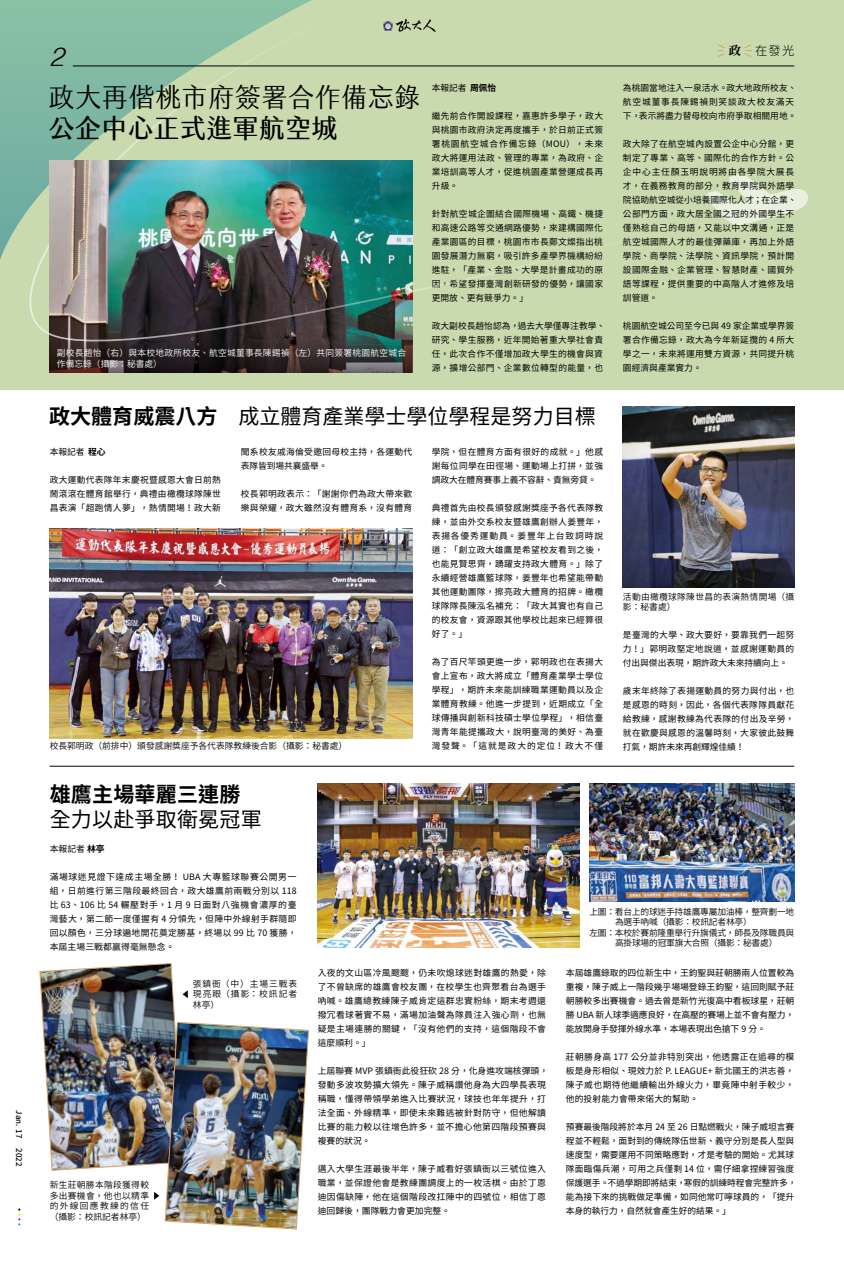
<style>
.page{position:relative;width:844px;height:1265px;background:#fff}
.page>*{position:absolute;margin:0;border:0;box-sizing:border-box;transform-origin:0 0}
.t1{font:26.25px "jf jinxuan fresh 2.2 Book";letter-spacing:.015em;color:#000}
.t2{font:26.25px "jf jinxuan fresh 2.2 Medium";color:#000}
.t3{font:italic 300 26.25px "Helvetica";color:#000}
.t4{font:21px "Source Han Sans TC";color:#000}
.t5{font:700 21px "Source Han Sans TC";letter-spacing:.01em;color:#000}
.t6{font:300 12.25px "Source Han Sans TC";color:#000}
.t7{font:8.75px/14px "Source Han Sans TC";letter-spacing:.035em;color:#000;text-align:justify}
.t8{font:8.75px/14px "Source Han Sans TC";letter-spacing:.005em;color:#000}
.t9{font:8.75px/10.5px "Source Han Sans TC";color:#000;text-align:justify}
.t10{font:8.75px/10.5px "Source Han Sans TC";letter-spacing:-.025em;color:#000}
.t11{font:8.75px/14px "Source Han Sans TC";color:#000}
.t12{font:8.75px/10.5px "Source Han Sans TC";letter-spacing:.025em;color:#fff}
.t13{font:8.75px/10.5px "Source Han Sans TC";letter-spacing:.035em;color:#000}
.t14{font:500 7.88px "Source Han Sans TC";letter-spacing:.025em;color:#000}
.s1{font-family:"Source Han Serif TC";font-weight:700}
.s2{font-weight:700}
</style>
<div class="page">
<div style="left:0;top:0;width:843px;height:390px;background:#c9dbae"></div>
<svg style="left:705px;top:173px;width:104px;height:53px;background:#d8e5c4"></svg>
<svg style="left:22px;top:0;width:360px;height:336px;background:#aacca9"></svg>
<img style="left:622px;top:406px;width:172px;height:182px">
<img style="left:50px;top:529px;width:362px;height:210px">
<hr style="left:50px;top:766px;width:744px;height:1px;background:#000">
<img style="left:317px;top:784px;width:262px;height:164px">
<img style="left:589px;top:784px;width:204px;height:117px">
<img style="left:39px;top:963px;width:270px;height:267px">
<img style="left:49px;top:160px;width:363px;height:60px">
<svg style="left:743px;top:44px;width:8px;height:13px"></svg>
<svg style="left:717px;top:44px;width:8px;height:13px"></svg>
<svg style="left:49px;top:342px;width:363px;height:31px;background:#30292a"></svg>
<img style="left:47px;top:220px;width:655px;height:122px">
<hr style="left:73px;top:66px;width:721px;height:1px;background:#000">
<img style="left:395px;top:19px;width:40px;height:13px">
<svg style="left:383px;top:21px;width:10px;height:9px"></svg>
<svg style="left:18px;top:1208px;width:3px;height:18px"></svg>
<p class="t14" style="left:24px;top:1110px;width:30px;rotate:90deg">Jan. 17</p>
<p class="t14" style="left:24px;top:1148px;width:20px;rotate:90deg">2022</p>
<h1 class="t3" style="left:50px;top:42px;width:16px">2</h1>
<h3 class="t6" style="left:728px;top:44px;width:67px"><span class="s1">政</span> 在發光</h3>
<h1 class="t1" style="left:49px;top:82px;width:373px">政大再偕桃市府簽署合作備忘錄</h1>
<h1 class="t2" style="left:49px;top:113px;width:290px">公企中心正式進軍航空城</h1>
<p class="t12" style="left:57px;top:348px;width:350px">副校長趙怡（右）與本校地政所校友、航空城董事長陳錫禎（左）共同簽署桃園航空城合作備忘錄（攝影：秘書處）</p>
<p class="t7" style="left:431px;top:81px;width:66px">本報記者 <span class="s2">周佩怡</span></p>
<p class="t7" style="left:431px;top:109px;width:173px">繼先前合作開設課程，嘉惠許多學子，政大與桃園市政府決定再度攜手，於日前正式簽署桃園航空城合作備忘錄（MOU），未來政大將運用法政、管理的專業，為政府、企業培訓高等人才，促進桃園產業營運成長再升級。</p>
<p class="t7" style="left:431px;top:207px;width:173px">針對航空城企圖結合國際機場、高鐵、機捷和高速公路等交通網路優勢，來建構國際化產業園區的目標，桃園市市長鄭文燦指出桃園發展潛力無窮，吸引許多產學界機構紛紛進駐，「產業、金融、大學是計畫成功的原因，希望發揮臺灣創新研發的優勢，讓國家更開放、更有競爭力。」</p>
<p class="t7" style="left:431px;top:319px;width:175px;text-align:left">政大副校長趙怡認為，過去大學僅專注教學、研究、學生服務，近年開始著重大學社會責任，此次合作不僅增加政大學生的機會與資源，擴增公部門、企業數位轉型的能量，也</p>
<h2 class="t4" style="left:49px;top:405px;width:548px"><span class="s2">政大體育威震八方　</span>成立體育產業學士學位學程是努力目標</h2>
<p class="t7" style="left:50px;top:445px;width:57px">本報記者 <span class="s2">程心</span></p>
<p class="t7" style="left:50px;top:473px;width:173px">政大運動代表隊年末慶祝暨感恩大會日前熱鬧滾滾在體育館舉行，典禮由橄欖球隊陳世昌表演「超跑情人夢」，熱情開場！政大新</p>
<p class="t7" style="left:241px;top:445px;width:173px">聞系校友戚海倫受邀回母校主持，各運動代表隊皆到場共襄盛舉。</p>
<p class="t7" style="left:241px;top:487px;width:173px">校長郭明政表示：「謝謝你們為政大帶來歡樂與榮耀，政大雖然沒有體育系，沒有體育</p>
<p class="t9" style="left:50px;top:741px;width:299px">校長郭明政（前排中）頒發感謝獎座予各代表隊教練後合影（攝影：秘書處）</p>
<h2 class="t5" style="left:50px;top:783px;width:192px">雄鷹主場華麗三連勝</h2>
<h2 class="t4" style="left:50px;top:808px;width:213px">全力以赴爭取衛冕冠軍</h2>
<p class="t7" style="left:431px;top:445px;width:173px">學院，但在體育方面有很好的成就。」他感謝每位同學在田徑場、運動場上打拼，並強調政大在體育賽事上義不容辭、責無旁貸。</p>
<p class="t7" style="left:431px;top:501px;width:173px">典禮首先由校長頒發感謝獎座予各代表隊教練，並由外交系校友暨雄鷹創辦人姜豐年，表揚各優秀運動員。姜豐年上台致詞時說道：「創立政大雄鷹是希望校友看到之後，也能見賢思齊，踴躍支持政大體育。」除了永續經營雄鷹籃球隊，姜豐年也希望能帶動其他運動團隊，擦亮政大體育的招牌。橄欖球隊隊長陳泓名補充：「政大其實也有自己的校友會，資源跟其他學校比起來已經算很好了。」</p>
<p class="t7" style="left:431px;top:655px;width:173px">為了百尺竿頭更進一步，郭明政也在表揚大會上宣布，政大將成立「體育產業學士學位學程」，期許未來能訓練職業運動員以及企業體育教練。他進一步提到，近期成立「全球傳播與創新科技碩士學位學程」，相信臺灣青年能提攜政大，說明臺灣的美好、為臺灣發聲。「這就是政大的定位！政大不僅</p>
<p class="t11" style="left:622px;top:81px;width:175px">為桃園當地注入一泉活水。政大地政所校友、航空城董事長陳錫禎則笑談政大校友滿天下，表示將盡力替母校向市府爭取相關用地。</p>
<p class="t7" style="left:622px;top:137px;width:175px;text-align:left">政大除了在航空城內設置公企中心分館，更制定了專業、高等、國際化的合作方針。公企中心主任顏玉明說明將由各學院大展長才，在義務教育的部分，教育學院與外語學院協助航空城從小培養國際化人才；在企業、公部門方面，政大居全國之冠的外國學生不僅熟稔自己的母語，又能以中文溝通，正是航空城國際人才的最佳彈藥庫，再加上外語學院、商學院、法學院、資訊學院，預計開設國際金融、企業管理、智慧財產、國貿外語等課程，提供重要的中高階人才進修及培訓管道。</p>
<p class="t7" style="left:622px;top:319px;width:173px">桃園航空城公司至今已與 49 家企業或學界簽署合作備忘錄，政大為今年新延攬的 4 所大學之一，未來將運用雙方資源，共同提升桃園經濟與產業實力。</p>
<p class="t13" style="left:622px;top:592px;width:173px">活動由橄欖球隊陳世昌的表演熱情開場（攝影：秘書處）</p>
<p class="t7" style="left:622px;top:628px;width:173px">是臺灣的大學、政大要好，要靠我們一起努力！」郭明政堅定地說道，並感謝運動員的付出與傑出表現，期許政大未來持續向上。</p>
<p class="t7" style="left:622px;top:684px;width:173px">歲末年終除了表揚運動員的努力與付出，也是感恩的時刻，因此，各個代表隊隊員獻花給教練，感謝教練為代表隊的付出及辛勞，就在歡慶與感恩的溫馨時刻，大家彼此鼓舞打氣，期許未來再創輝煌佳績！</p>
<p class="t7" style="left:50px;top:842px;width:56px">本報記者 <span class="s2">林亭</span></p>
<p class="t7" style="left:50px;top:870px;width:248px">滿場球迷見證下達成主場全勝！ UBA 大專籃球聯賽公開男一組，日前進行第三階段最終回合，政大雄鷹前兩戰分別以 118比 63、106 比 54 輾壓對手，1 月 9 日面對八強機會濃厚的臺灣藝大，第二節一度僅握有 4 分領先，但陣中外線射手群隨即回以顏色，三分球遍地開花奠定勝基，終場以 99 比 70 獲勝，本屆主場三戰都贏得毫無懸念。</p>
<p class="t9" style="left:193px;top:979px;width:106px">張鎮衙（中）主場三戰表現亮眼（攝影：校訊記者林亭）</p>
<p class="t9" style="left:50px;top:1180px;width:101px">新生莊朝勝本階段獲得較多出賽機會，他也以精準的外線回應教練的信任（攝影：校訊記者林亭）</p>
<p class="t7" style="left:317px;top:966px;width:230px">入夜的文山區冷風颼颼，仍未吹熄球迷對雄鷹的熱愛，除了不曾缺席的雄鷹會校友團，在校學生也齊聚看台為選手吶喊。雄鷹總教練陳子威肯定這群忠實粉絲，期末考週還撥冗看球著實不易，滿場加油聲為隊員注入強心劑，也無疑是主場連勝的關鍵，「沒有他們的支持，這個階段不會這麼順利。」</p>
<p class="t7" style="left:317px;top:1064px;width:232px;text-align:left">上屆聯賽 MVP 張鎮衙此役狂砍 28 分，化身進攻端核彈頭，發動多波攻勢擴大領先。陳子威稱讚他身為大四學長表現稱職，懂得帶領學弟進入比賽狀況，球技也年年提升，打法全面、外線精準，即使未來難逃被針對防守，但他解讀比賽的能力較以往增色許多，並不擔心他第四階段預賽與複賽的狀況。</p>
<p class="t7" style="left:317px;top:1162px;width:230px">邁入大學生涯最後半年，陳子威看好張鎮衙以三號位進入職業，並保證他會是教練團調度上的一枚活棋。由於丁恩迪因傷缺陣，他在這個階段改扛陣中的四號位，相信丁恩迪回歸後，團隊戰力會更加完整。</p>
<p class="t10" style="left:589px;top:907px;width:206px">上圖：看台上的球迷手持雄鷹專屬加油棒，整齊劃一地　　　為選手吶喊（攝影：校訊記者林亭）<br>左圖：本校於賽前隆重舉行升旗儀式，師長及隊職員與　　　高掛球場的冠軍旗大合照（攝影：秘書處）</p>
<p class="t7" style="left:566px;top:966px;width:230px">本屆雄鷹錄取的四位新生中，王鈞聖與莊朝勝兩人位置較為重複，陳子威上一階段幾乎場場登錄王鈞聖，這回則賦予莊朝勝較多出賽機會。過去曾是新竹光復高中看板球星，莊朝勝 UBA 新人球季適應良好，在高壓的賽場上並不會有壓力，能放開身手發揮外線水準，本場表現出色搶下 9 分。</p>
<p class="t7" style="left:566px;top:1050px;width:230px">莊朝勝身高 177 公分並非特別突出，他透露正在追尋的模板是身形相似、現效力於 P. LEAGUE+ 新北國王的洪志善，陳子威也期待他繼續輸出外線火力，畢竟陣中射手較少，他的投射能力會帶來偌大的幫助。</p>
<p class="t8" style="left:566px;top:1120px;width:232px">預賽最後階段將於本月 24 至 26 日點燃戰火，陳子威坦言賽程並不輕鬆，面對到的傳統隊伍世新、義守分別是長人型與速度型，需要運用不同策略應對，才是考驗的開始。尤其球隊面臨傷兵潮，可用之兵僅剩 14 位，需仔細拿捏練習強度保護選手。不過學期即將結束，寒假的訓練時程會完整許多，能為接下來的挑戰做足準備，如同他常叮嚀球員的，「提升本身的執行力，自然就會產生好的結果。」</p>
</div>
